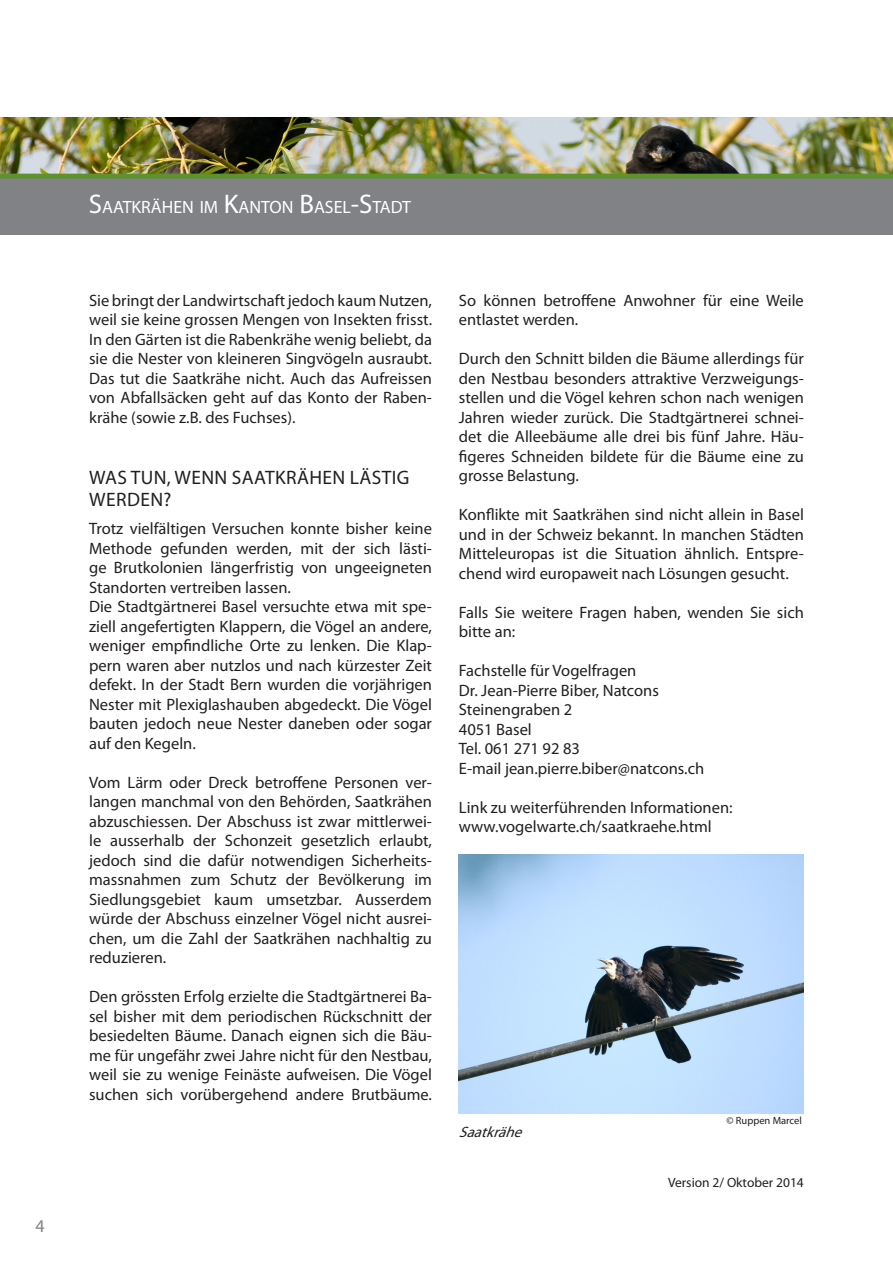
<style>
.page{position:relative;width:893px;height:1263px;background:#fff}
.page>*{position:absolute;margin:0;border:0;box-sizing:border-box;transform-origin:0 0}
.Titel_1{font:19.5px/22.5px "Myriad Pro";letter-spacing:.02em;color:#231f20}
.t1{font:18px "Myriad Pro";color:#808285}
.t2{font:17.85px "Myriad Pro Regular SC660";color:#fff}
.Text_1{font:16.5px/19.5px "Myriad Pro";color:#231f20;text-align:justify}
.Text_1-2{font:italic 15px "Myriad Pro";color:#231f20}
.Abstand_Text_1{font:13.5px "Myriad Pro";color:#231f20}
.Text_1-3{font:10.5px "Myriad Pro";color:#231f20}
.s1{font-size:27px}
</style>
<div class="page">
<img style="left:0;top:117px;width:893px;height:57px">
<div style="left:0;top:176px;width:893px;height:59px;background:#808285"></div>
<img style="left:459px;top:855px;width:345px;height:258px">
<hr style="left:0;top:174px;width:893px;height:4px;background:#5f912c">
<p class="t1" style="left:35px;top:1215px;width:11px">4</p>
<p class="t2" style="left:89px;top:196px;width:324px"><span class="s1">S</span>AATKRÄHEN IM <span class="s1">K</span>ANTON <span class="s1">B</span>ASEL<span class="s1">-S</span>TADT</p>
<p class="Text_1" style="left:89px;top:290px;width:344px">Sie bringt der Landwirtschaft jedoch kaum Nutzen, weil sie keine grossen Mengen von Insekten frisst.<br>In den Gärten ist die Rabenkrähe wenig beliebt, da sie die Nester von kleineren Singvögeln ausraubt.<br>Das tut die Saatkrähe nicht. Auch das Aufreissen von Abfallsäcken geht auf das Konto der Raben&shy;krähe (sowie z.B. des Fuchses).</p>
<p class="Titel_1" style="left:89px;top:465px;width:322px">WAS TUN, WENN SAATKRÄHEN LÄSTIG<br>WERDEN?</p>
<p class="Text_1" style="left:89px;top:518px;width:344px">Trotz vielfältigen Versuchen konnte bisher keine Methode gefunden werden, mit der sich lästi&shy;ge Brutkolonien längerfristig von ungeeigneten Standorten vertreiben lassen.</p>
<p class="Text_1" style="left:89px;top:596px;width:344px">Die Stadtgärtnerei Basel versuchte etwa mit spe&shy;ziell angefertigten Klappern, die Vögel an andere, weniger empfindliche Orte zu lenken. Die Klap&shy;pern waren aber nutzlos und nach kürzester Zeit defekt. In der Stadt Bern wurden die vorjährigen Nester mit Plexiglashauben abgedeckt. Die Vögel bauten jedoch neue Nester daneben oder sogar auf den Kegeln.</p>
<p class="Text_1" style="left:89px;top:772px;width:344px">Vom Lärm oder Dreck betroffene Personen ver&shy;langen manchmal von den Behörden, Saatkrähen abzuschiessen. Der Abschuss ist zwar mittlerwei&shy;le ausserhalb der Schonzeit gesetzlich erlaubt, jedoch sind die dafür notwendigen Sicherheits&shy;massnahmen zum Schutz der Bevölkerung im Siedlungsgebiet kaum umsetzbar. Ausserdem würde der Abschuss einzelner Vögel nicht ausrei&shy;chen, um die Zahl der Saatkrähen nachhaltig zu reduzieren.</p>
<p class="Text_1" style="left:89px;top:986px;width:344px">Den grössten Erfolg erzielte die Stadtgärtnerei Ba&shy;sel bisher mit dem periodischen Rückschnitt der besiedelten Bäume. Danach eignen sich die Bäu&shy;me für ungefähr zwei Jahre nicht für den Nestbau, weil sie zu wenige Feinäste aufweisen. Die Vögel suchen sich vorübergehend andere Brutbäume.</p>
<p class="Text_1" style="left:459px;top:290px;width:346px">So können betroffene Anwohner für eine Weile entlastet werden.</p>
<p class="Text_1" style="left:459px;top:349px;width:346px">Durch den Schnitt bilden die Bäume allerdings für den Nestbau besonders attraktive Verzweigungs&shy;stellen und die Vögel kehren schon nach wenigen Jahren wieder zurück. Die Stadtgärtnerei schnei&shy;det die Alleebäume alle drei bis fünf Jahre. Häu&shy;figeres Schneiden bildete für die Bäume eine zu grosse Belastung.</p>
<p class="Text_1" style="left:459px;top:505px;width:346px">Konflikte mit Saatkrähen sind nicht allein in Basel und in der Schweiz bekannt. In manchen Städten Mitteleuropas ist die Situation ähnlich. Entspre&shy;chend wird europaweit nach Lösungen gesucht.</p>
<p class="Text_1" style="left:459px;top:602px;width:346px">Falls Sie weitere Fragen haben, wenden Sie sich bitte an:</p>
<p class="Text_1" style="left:459px;top:661px;width:179px">Fachstelle für Vogelfragen</p>
<p class="Text_1" style="left:459px;top:680px;width:202px">Dr. Jean-Pierre Biber, Natcons</p>
<p class="Text_1" style="left:459px;top:700px;width:115px">Steinengraben 2</p>
<p class="Text_1" style="left:459px;top:719px;width:74px">4051 Basel</p>
<p class="Text_1" style="left:459px;top:739px;width:123px">Tel. 061 271 92 83</p>
<p class="Text_1" style="left:459px;top:758px;width:247px">E-mail jean.pierre.biber@natcons.ch</p>
<p class="Text_1" style="left:459px;top:797px;width:275px">Link zu weiterführenden Informationen:</p>
<p class="Text_1" style="left:459px;top:817px;width:254px">www.vogelwarte.ch/saatkraehe.html</p>
<p class="Text_1-2" style="left:459px;top:1122px;width:70px">Saatkrähe</p>
<p class="Text_1-3" style="left:727px;top:1114px;width:77px">© Ruppen Marcel</p>
<p class="Abstand_Text_1" style="left:668px;top:1174px;width:137px">Version 2/ Oktober 2014</p>
</div>
